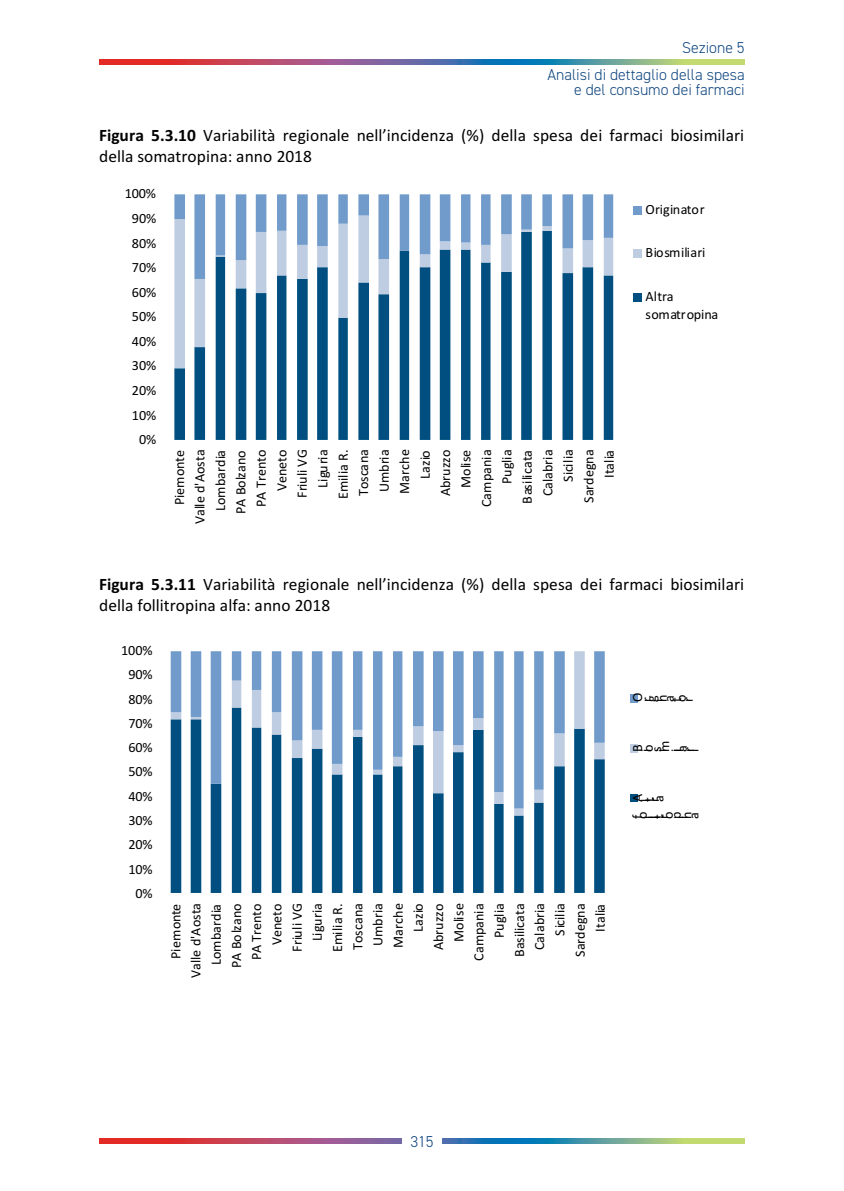
<style>
.page{position:relative;width:844px;height:1191px;background:#fff}
.page>*{position:absolute;margin:0;border:0;box-sizing:border-box;transform-origin:0 0}
.t1{font:17.5px/21.3px "Calibri";color:#000}
.t2{font:300 15.75px/26.8px "DIN2014";color:#114780;text-align:right}
.t3{font:14.17px/20.5px "Calibri";color:#000}
.t4{font:14.17px "Calibri";letter-spacing:.02em;color:#000}
.s1{font-weight:700}
</style>
<div class="page">
<svg style="left:174px;top:368px;width:439px;height:72px"></svg>
<svg style="left:174px;top:279px;width:439px;height:89px"></svg>
<svg style="left:174px;top:194px;width:439px;height:85px"></svg>
<div style="left:633px;top:206px;width:8px;height:8px;background:#719bca"></div>
<div style="left:633px;top:249px;width:8px;height:9px;background:#bfcde2"></div>
<div style="left:633px;top:293px;width:8px;height:8px;background:#014f80"></div>
<svg style="left:171px;top:815px;width:433px;height:78px"></svg>
<svg style="left:171px;top:808px;width:433px;height:7px"></svg>
<svg style="left:171px;top:651px;width:433px;height:157px"></svg>
<div style="left:630px;top:694px;width:7px;height:9px;background:#719bca"></div>
<div style="left:630px;top:744px;width:7px;height:8px;background:#bfcde2"></div>
<div style="left:630px;top:794px;width:7px;height:7px;background:#014f80"></div>
<svg style="left:99px;top:1138px;width:645px;height:5px"></svg>
<div style="left:402px;top:1131px;width:39px;height:20px;background:#fff"></div>
<svg style="left:99px;top:60px;width:645px;height:4px"></svg>
<p class="t2" style="left:547px;top:35px;width:199px">Sezione 5<br>Analisi di dettaglio della spesa</p>
<p class="t2" style="left:574px;top:78px;width:172px">e del consumo dei farmaci</p>
<p class="t1" style="left:99px;top:124px;width:646px"><span class="s1">Figura 5.3.10</span> Variabilità regionale nell’incidenza (%) della spesa dei farmaci biosimilari della somatropina: anno 2018</p>
<p class="t3" style="left:125px;top:183px;width:33px">100%</p>
<p class="t3" style="left:132px;top:208px;width:26px">90%</p>
<p class="t3" style="left:132px;top:232px;width:26px">80%</p>
<p class="t3" style="left:132px;top:257px;width:26px">70%</p>
<p class="t3" style="left:132px;top:281px;width:26px">60%</p>
<p class="t3" style="left:132px;top:306px;width:26px">50%</p>
<p class="t3" style="left:132px;top:330px;width:26px">40%</p>
<p class="t3" style="left:132px;top:355px;width:26px">30%</p>
<p class="t3" style="left:132px;top:380px;width:26px">20%</p>
<p class="t3" style="left:132px;top:404px;width:26px">10%</p>
<p class="t3" style="left:139px;top:429px;width:19px">0%</p>
<p class="t3" style="left:169px;top:524px;width:77px;text-align:right;rotate:-90deg">Piemonte<br>Valle d'Aosta<br>Lombardia<br>PA Bolzano<br>PA Trento<br>Veneto<br>Friuli VG<br>Liguria<br>Emilia R.<br>Toscana<br>Umbria<br>Marche<br>Lazio<br>Abruzzo<br>Molise<br>Campania<br>Puglia<br>Basilicata<br>Calabria<br>Sicilia<br>Sardegna<br>Italia</p>
<p class="t3" style="left:645px;top:198px;width:61px">Originator</p>
<p class="t4" style="left:645px;top:243px;width:61px">Biosmiliari</p>
<p class="t3" style="left:645px;top:287px;width:74px;line-height:17.3px">Altra somatropina</p>
<p class="t1" style="left:99px;top:572px;width:646px"><span class="s1">Figura 5.3.11</span> Variabilità regionale nell’incidenza (%) della spesa dei farmaci biosimilari della follitropina alfa: anno 2018</p>
<p class="t3" style="left:121px;top:640px;width:33px">100%</p>
<p class="t3" style="left:128px;top:664px;width:26px">90%</p>
<p class="t3" style="left:128px;top:688px;width:26px">80%</p>
<p class="t3" style="left:128px;top:712px;width:26px">70%</p>
<p class="t3" style="left:128px;top:737px;width:26px">60%</p>
<p class="t3" style="left:128px;top:761px;width:26px">50%</p>
<p class="t3" style="left:128px;top:785px;width:26px">40%</p>
<p class="t3" style="left:128px;top:809px;width:26px">30%</p>
<p class="t3" style="left:128px;top:834px;width:26px">20%</p>
<p class="t3" style="left:128px;top:858px;width:26px">10%</p>
<p class="t3" style="left:135px;top:882px;width:19px">0%</p>
<p class="t3" style="left:165px;top:978px;width:77px;text-align:right;rotate:-90deg">Piemonte<br>Valle d'Aosta<br>Lombardia<br>PA Bolzano<br>PA Trento<br>Veneto<br>Friuli VG<br>Liguria<br>Emilia R.<br>Toscana<br>Umbria<br>Marche<br>Lazio<br>Abruzzo<br>Molise<br>Campania<br>Puglia<br>Basilicata<br>Calabria<br>Sicilia<br>Sardegna<br>Italia</p>
<p class="t3" style="left:631px;top:702px;width:11px;line-height:11.4px;rotate:-90deg">O rg in</p>
<p class="t3" style="left:658px;top:702px;width:8px;rotate:-90deg">a</p>
<p class="t3" style="left:668px;top:702px;width:9px;rotate:-90deg">to</p>
<p class="t3" style="left:677px;top:702px;width:6px;rotate:-90deg">r</p>
<p class="t3" style="left:626px;top:752px;width:9px;rotate:-90deg">B</p>
<p class="t3" style="left:639px;top:752px;width:13px;line-height:14.2px;rotate:-90deg">io sim</p>
<p class="t3" style="left:671px;top:752px;width:8px;line-height:13px;rotate:-90deg">ila ri</p>
<p class="t3" style="left:630px;top:802px;width:10px;line-height:14.2px;rotate:-90deg">A ltra</p>
<p class="t3" style="left:630px;top:819px;width:9px;line-height:17px;rotate:-90deg">fo llitro</p>
<p class="t3" style="left:665px;top:819px;width:9px;rotate:-90deg">p</p>
<p class="t3" style="left:674px;top:819px;width:9px;rotate:-90deg">in</p>
<p class="t3" style="left:683px;top:819px;width:8px;rotate:-90deg">a</p>
<p class="t2" style="left:410px;top:1129px;width:25px">315</p>
</div>
